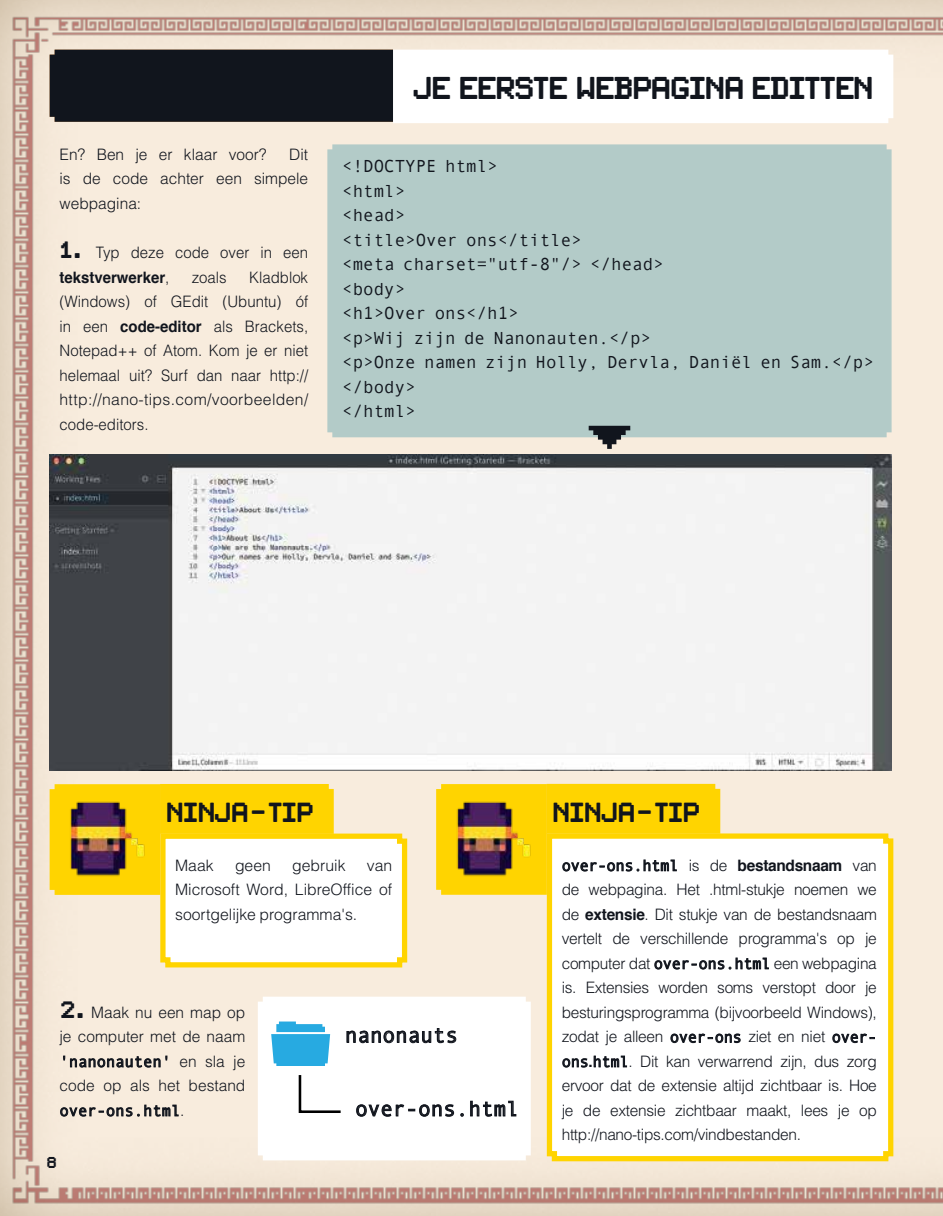
<style>
.page{position:relative;width:943px;height:1216px;background:#fff}
.page>*{position:absolute;margin:0;border:0;box-sizing:border-box;transform-origin:0 0}
.t1{font:700 28px "Pixel Splitter";letter-spacing:-.13em;color:#11151d}
.t2{font:700 24.5px "Pixel Splitter";letter-spacing:-.095em;color:#11151d}
.t3{font:21.35px "Andale Mono";color:#11151d}
.t4{font:17.5px/24.5px "Andale Mono";color:#11151d}
.t5{font:300 15.75px/24.5px "Helvetica";color:#11151d;text-align:justify}
.t6{font:300 15.75px/24.5px "Helvetica";color:#11151d;scale:.95 1}
.t7{font:15.75px "Andale Mono";color:#11151d}
.t8{font:15.75px "Andale Mono";letter-spacing:-.02em;color:#11151d}
.t9{font:700 14px "Pixel Splitter";color:#11151d}
.s1{font-family:"Pixel Splitter";font-weight:700;font-size:21px}
.s2{font-weight:700}
.s3{font-family:"Helvetica";font-weight:300}
.s4{font-family:"Helvetica";font-weight:700}
.s5{font-family:"Andale Mono";font-weight:400}
</style>
<div class="page">
<img style="left:3px;top:2px;width:940px;height:1211px">
<div style="left:327px;top:144px;width:564px;height:293px;background:#b3cbc8"></div>
<img style="left:50px;top:454px;width:841px;height:316px">
<svg style="left:544px;top:830px;width:352px;height:333px"></svg>
<svg style="left:50px;top:784px;width:360px;height:186px"></svg>
<svg style="left:63px;top:1055px;width:105px;height:13px"></svg>
<svg style="left:60px;top:1104px;width:119px;height:13px;background:#b1aaa2"></svg>
<svg style="left:50px;top:50px;width:843px;height:73px"></svg>
<svg style="left:258px;top:996px;width:273px;height:164px"></svg>
<svg style="left:588px;top:426px;width:42px;height:23px"></svg>
<svg style="left:436px;top:783px;width:284px;height:111px"></svg>
<svg style="left:654px;top:957px;width:115px;height:13px"></svg>
<svg style="left:670px;top:1033px;width:71px;height:10px"></svg>
<svg style="left:832px;top:1033px;width:42px;height:10px"></svg>
<svg style="left:562px;top:1055px;width:65px;height:12px"></svg>
<p class="t5" style="left:60px;top:142px;width:209px">En? Ben je er klaar voor?</p>
<p class="t5" style="left:60px;top:142px;width:250px;text-indent:230px">Dit is de code achter een simpele webpagina:</p>
<p class="t6" style="left:60px;top:240px;width:263px"><span class="s1">1.</span> Typ deze code over in een <span class="s2">tekstverwerker</span>,</p>
<p class="t6" style="left:60px;top:264px;width:263px;text-align:justify;text-indent:189px">Kladblok (Windows) of GEdit (Ubuntu) óf in een <span class="s2">code-editor</span> als Brackets, Notepad++ of Atom. Kom je er niet helemaal uit? Surf dan naar http:// http://nano-tips.com/voorbeelden/ code-editors.</p>
<p class="t6" style="left:192px;top:264px;width:38px">zoals</p>
<h1 class="t1" style="left:411px;top:71px;width:465px">JE EERSTE WEBPAGINA EDITTEN</h1>
<p class="t4" style="left:342px;top:153px;width:533px">&lt;!DOCTYPE html&gt;<br>&lt;html&gt;<br>&lt;head&gt;<br>&lt;title&gt;Over ons&lt;/title&gt;<br>&lt;meta charset="utf-8"/&gt; &lt;/head&gt;<br>&lt;body&gt;<br>&lt;h1&gt;Over ons&lt;/h1&gt;<br>&lt;p&gt;Wij zijn de Nanonauten.&lt;/p&gt;<br>&lt;p&gt;Onze namen zijn Holly, Dervla, Daniël en Sam.&lt;/p&gt; &lt;/body&gt;<br>&lt;/html&gt;</p>
<h2 class="t2" style="left:165px;top:798px;width:151px">NINJA-TIP</h2>
<h2 class="t2" style="left:551px;top:798px;width:151px">NINJA-TIP</h2>
<p class="t5" style="left:175px;top:852px;width:40px">Maak</p>
<p class="t5" style="left:235px;top:852px;width:37px">geen</p>
<p class="t5" style="left:292px;top:852px;width:55px">gebruik</p>
<p class="t5" style="left:175px;top:852px;width:219px;text-indent:192px">van Microsoft Word, LibreOffice of soortgelijke programma's.</p>
<p class="t5" style="left:60px;top:999px;width:187px"><span class="s1">2.</span> Maak nu een map op je computer met de naam</p>
<p class="t7" style="left:60px;top:1051px;width:187px">'nanonauten' <span class="s3">en sla je</span></p>
<p class="t5" style="left:60px;top:1073px;width:187px">code op als het bestand</p>
<p class="t7" style="left:60px;top:1100px;width:126px">over-ons.html<span class="s3">.</span></p>
<p class="t9" style="left:46px;top:1154px;width:13px">8</p>
<h3 class="t3" style="left:345px;top:1021px;width:115px">nanonauts</h3>
<h3 class="t3" style="left:355px;top:1094px;width:165px">over-ons.html</h3>
<p class="t8" style="left:561px;top:855px;width:316px">over-ons.html <span class="s3">is de</span> <span class="s4">bestandsnaam</span> <span class="s3">van</span></p>
<p class="t5" style="left:561px;top:877px;width:317px">de webpagina. Het .html-stukje noemen we de <span class="s2">extensie</span>. Dit stukje van de bestandsnaam vertelt de verschillende programma's op je computer dat <span class="s5">over-ons.html</span> een webpagina is. Extensies worden soms verstopt door je besturingsprogramma (bijvoorbeeld Windows), zodat je alleen <span class="s5">over-ons</span> ziet en niet <span class="s5">over&shy;ons</span><span class="s2">.</span><span class="s5">html</span>. Dit kan verwarrend zijn, dus zorg ervoor dat de extensie altijd zichtbaar is. Hoe je de extensie zichtbaar maakt, lees je op http://nano-tips.com/vindbestanden.</p>
</div>
